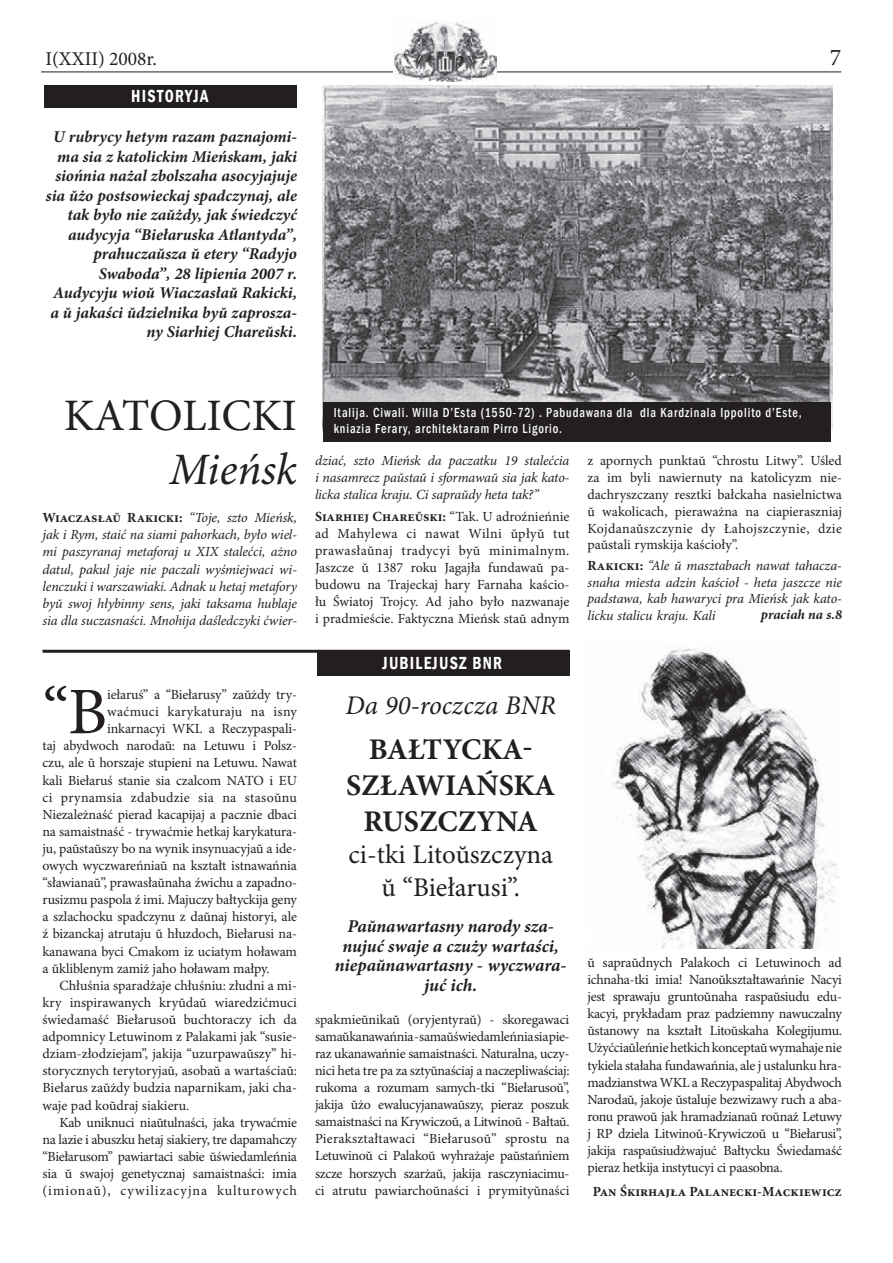
<style>
.page{position:relative;width:893px;height:1263px;background:#fff}
.page>*{position:absolute;margin:0;border:0;box-sizing:border-box;transform-origin:0 0}
.t1{font:66.6px "Minion Pro";color:#231f20}
.t2{font:45px "Minion Pro";letter-spacing:-.01em;color:#231f20}
.t3{font:italic 45px "Minion Pro";letter-spacing:-.005em;color:#231f20}
.t4{font:700 30px/36px "Minion Pro";color:#231f20;text-align:center}
.t5{font:27px/32.4px "Minion Pro";color:#231f20;text-align:center}
.t6{font:italic 27px "Minion Pro";color:#231f20}
.t7{font:24px "Minion Pro";color:#231f20}
.t8{font:19.5px "Minion Pro";color:#231f20}
.t9{font:italic 700 18px/19.5px "Minion Pro";letter-spacing:-.005em;color:#231f20;text-align:center}
.t10{font:600 condensed 18px "Franklin Gothic";letter-spacing:.075em;color:#fff;scale:.9 1}
.t11{font:italic 700 16.5px/19.5px "Minion Pro";color:#231f20;text-align:right}
.t12{font:13.95px/17.1px "Minion Pro";letter-spacing:-.01em;color:#231f20;text-align:justify}
.t13{font:italic 13.95px/17.1px "Minion Pro";letter-spacing:-.01em;color:#231f20;text-align:justify}
.t14{font:13.95px "Minion Pro";letter-spacing:.02em;color:#231f20}
.t15{font:13.95px "Minion Pro";letter-spacing:.07em;color:#231f20}
.t16{font:700 13.95px "Minion Pro";letter-spacing:-.055em;color:#231f20}
.t17{font:italic 700 13.95px "Minion Pro";letter-spacing:-.005em;color:#231f20}
.t18{font:500 condensed 13.5px/16.2px "Franklin Gothic";letter-spacing:.075em;color:#fff;scale:.9 1}
.s1{font-weight:700;font-style:normal}
.s2{font-weight:700}
</style>
<div class="page">
<hr style="left:41px;top:72px;width:800px;height:1px;background:#231f20">
<img style="left:393px;top:20px;width:104px;height:62px">
<div style="left:44px;top:85px;width:253px;height:23px;background:#231f20"></div>
<div style="left:316px;top:651px;width:253px;height:25px;background:#231f20"></div>
<img style="left:322px;top:85px;width:511px;height:347px">
<div style="left:323px;top:402px;width:507px;height:39px;background:#231f20"></div>
<img style="left:612px;top:648px;width:227px;height:300px">
<hr style="left:43px;top:650px;width:526px;height:3px;background:#231f20">
<h3 class="t8" style="left:45px;top:47px;width:113px">I(XXII) 2008r.</h3>
<h3 class="t7" style="left:830px;top:43px;width:13px">7</h3>
<p class="t10" style="left:131px;top:84px;width:87px">HISTORYJA</p>
<p class="t11" style="left:46px;top:128px;width:253px">U rubrycy hetym razam paznajomi&shy;ma sia z katolickim Mieńskam, jaki siońnia nażal zbolszaha asocyjajuje sia ŭżo postsowieckaj spadczynaj, ale tak było nie zaŭżdy, jak świedczyć audycyja “Biełaruska Atlantyda”, prahuczaŭsza ŭ etery “Radyjo Swaboda”, 28 lipienia 2007 r.<br>Audycyju wioŭ Wiaczasłaŭ Rakicki, a ŭ jakaści ŭdzielnika byŭ zaprosza&shy;ny Siarhiej Chareŭski.</p>
<h2 class="t2" style="left:64px;top:388px;width:235px">KATOLICKI</h2>
<h2 class="t3" style="left:169px;top:442px;width:129px">Mieńsk</h2>
<p class="t13" style="left:43px;top:510px;width:256px"><span class="s1">Wiaczasłaŭ Rakicki:</span> “Toje, szto Mieńsk, jak i Rym, staić na siami pahorkach, było wiel&shy;mi paszyranaj metaforaj u XIX stalećci, ażno datul, pakul jaje nie paczali wyśmiejwaci wi&shy;lenczuki i warszawiaki. Adnak u hetaj metafory byŭ swoj hłybinny sens, jaki taksama hublaje sia dla suczasnaści. Mnohija daśledczyki ćwier-</p>
<h1 class="t1" style="left:43px;top:672px;width:66px">“B</h1>
<p class="t12" style="left:107px;top:687px;width:191px">iełaruś” a “Biełarusy” zaŭżdy try-</p>
<p class="t14" style="left:107px;top:703px;width:191px">waćmuci karykaturaju na isny</p>
<p class="t12" style="left:107px;top:721px;width:191px">inkarnacyi WKL a Reczypaspali-</p>
<p class="t12" style="left:43px;top:738px;width:256px">taj abydwoch narodaŭ: na Letuwu i Polsz-</p>
<p class="t12" style="left:43px;top:755px;width:256px">czu, ale ŭ horszaje stupieni na Letuwu. Nawat</p>
<p class="t12" style="left:43px;top:772px;width:256px">kali Biełaruś stanie sia czalcom NATO i EU</p>
<p class="t14" style="left:43px;top:789px;width:256px">ci prynamsia zdabudzie sia na stasoŭnu</p>
<p class="t12" style="left:43px;top:806px;width:256px">Niezależnaść pierad kacapijaj a pacznie dbaci</p>
<p class="t12" style="left:43px;top:823px;width:256px">na samaistnaść - trywaćmie hetkaj karykatura-</p>
<p class="t12" style="left:43px;top:840px;width:256px">ju, paŭstaŭszy bo na wynik insynuacyjaŭ a ide-</p>
<p class="t12" style="left:43px;top:858px;width:256px">owych wyczwareńniaŭ na kształt istnawańnia</p>
<p class="t12" style="left:43px;top:875px;width:256px">“sławianaŭ”, prawasłaŭnaha źwichu a zapadno-</p>
<p class="t12" style="left:43px;top:892px;width:256px">rusizmu paspola ź imi. Majuczy bałtyckija geny</p>
<p class="t12" style="left:43px;top:909px;width:256px">a szlachocku spadczynu z daŭnaj historyi, ale</p>
<p class="t12" style="left:43px;top:926px;width:256px">ź bizanckaj atrutaju ŭ hłuzdoch, Biełarusi na-</p>
<p class="t12" style="left:43px;top:943px;width:256px">kanawana byci Cmakom iz uciatym hoławam</p>
<p class="t12" style="left:43px;top:960px;width:229px">a ŭkliblenym zamiż jaho hoławam małpy.</p>
<p class="t12" style="left:60px;top:977px;width:239px">Chłuśnia sparadżaje chłuśniu: złudni a mi-</p>
<p class="t12" style="left:43px;top:994px;width:256px">kry inspirawanych kryŭdaŭ wiaredzićmuci</p>
<p class="t12" style="left:43px;top:1011px;width:256px">świedamaść Biełarusoŭ buchtoraczy ich da</p>
<p class="t12" style="left:43px;top:1029px;width:256px">adpomnicy Letuwinom z Palakami jak “susie-</p>
<p class="t12" style="left:43px;top:1046px;width:256px">dziam-złodziejam”, jakija “uzurpawaŭszy” hi-</p>
<p class="t12" style="left:43px;top:1063px;width:256px">storycznych terytoryjaŭ, asobaŭ a wartaściaŭ:</p>
<p class="t12" style="left:43px;top:1080px;width:256px">Biełarus zaŭżdy budzia naparnikam, jaki cha-</p>
<p class="t12" style="left:43px;top:1097px;width:148px">waje pad koŭdraj siakieru.</p>
<p class="t12" style="left:60px;top:1114px;width:239px">Kab uniknuci niaŭtulnaści, jaka trywaćmie</p>
<p class="t12" style="left:43px;top:1131px;width:256px">na lazie i abuszku hetaj siakiery, tre dapamahczy</p>
<p class="t12" style="left:43px;top:1148px;width:256px">“Biełarusom” pawiartaci sabie ŭświedamleńnia</p>
<p class="t12" style="left:43px;top:1165px;width:256px">sia ŭ swajoj genetycznaj samaistnaści: imia</p>
<p class="t15" style="left:43px;top:1182px;width:256px">(imionaŭ), cywilizacyjna kulturowych</p>
<p class="t18" style="left:334px;top:404px;width:521px">Italija. Ciwali. Willa D’Esta (1550-72) . Pabudawana dla dla Kardzinala Ippolito d’Este, kniazia Ferary, architektaram Pirro Ligorio.</p>
<p class="t13" style="left:315px;top:453px;width:256px">dziać, szto Mieńsk da paczatku 19 stalećcia i nasamrecz paŭstaŭ i sformawaŭ sia jak kato&shy;licka stalica kraju. Ci sapraŭdy heta tak?”</p>
<p class="t12" style="left:315px;top:508px;width:256px"><span class="s2">Siarhiej Chareŭski:</span> “Tak. U adroźnieńnie ad Mahylewa ci nawat Wilni ŭpłyŭ tut prawasłaŭnaj tradycyi byŭ minimalnym.<br>Jaszcze ŭ 1387 roku Jagajła fundawaŭ pa&shy;budowu na Trajeckaj hary Farnaha kaścio&shy;łu Światoj Trojcy. Ad jaho było nazwanaje i pradmieście. Faktyczna Mieńsk staŭ adnym</p>
<p class="t10" style="left:383px;top:651px;width:134px">JUBILEJUSZ BNR</p>
<h3 class="t6" style="left:346px;top:689px;width:212px">Da 90-roczcza BNR</h3>
<h3 class="t4" style="left:346px;top:732px;width:211px">BAŁTYCKA-<br>SZŁAWIAŃSKA<br>RUSZCZYNA</h3>
<h3 class="t5" style="left:348px;top:839px;width:206px">ci-tki Litoŭszczyna ŭ “Biełarusi”.</h3>
<p class="t9" style="left:335px;top:917px;width:233px">Paŭnawartasny narody sza&shy;nujuć swaje a czuży wartaści, niepaŭnawartasny - wyczwara&shy;juć ich.</p>
<p class="t12" style="left:315px;top:1011px;width:256px">spakmieŭnikaŭ (oryjentyraŭ) - skoregawaci samaŭkanawańnia - samaŭświedamleńnia sia pie&shy;raz ukanawańnie samaistnaści. Naturalna, uczy&shy;nici heta tre pa za sztyŭnaściaj a naczepliwaściaj: rukoma a rozumam samych-tki “Biełarusoŭ”, jakija ŭżo ewalucyjanawaŭszy, pieraz poszuk samaistnaści na Krywiczoŭ, a Litwinoŭ - Bałtaŭ.<br>Pierakształtawaci “Biełarusoŭ” sprostu na Letuwinoŭ ci Palakoŭ wyhrażaje paŭstańniem szcze horszych szarżaŭ, jakija rasczyniacimu&shy;ci atrutu pawiarchoŭnaści i prymityŭnaści</p>
<p class="t12" style="left:587px;top:453px;width:256px">z apornych punktaŭ “chrostu Litwy”. Uśled za im byli nawiernuty na katolicyzm nie&shy;dachryszczany resztki bałckaha nasielnictwa ŭ wakolicach, pieraważna na ciapieraszniaj Kojdanaŭszczynie dy Łahojszczynie, dzie paŭstali rymskija kaścioły”.</p>
<p class="t13" style="left:587px;top:558px;width:256px;line-height:16.6px"><span class="s1">Rakicki:</span> “Ale ŭ masztabach nawat tahacza&shy;snaha miesta adzin kaścioł - heta jaszcze nie padstawa, kab hawaryci pra Mieńsk jak kato&shy;licku stalicu kraju. Kali</p>
<p class="t17" style="left:761px;top:606px;width:82px">praciah na s.8</p>
<p class="t12" style="left:587px;top:954px;width:256px">ŭ sapraŭdnych Palakoch ci Letuwinoch ad ichnaha-tki imia! Nanoŭkształtawańnie Nacyi jest sprawaju gruntoŭnaha raspaŭsiudu edu&shy;kacyi, prykładam praz padziemny nawuczalny ŭstanowy na kształt Litoŭskaha Kolegijumu.<br>Użyćciaŭleńnie hetkich konceptaŭ wymahaje nie tykiela stałaha fundawańnia, ale j ustalunku hra&shy;madzianstwa WKL a Reczypaspalitaj Abydwoch Narodaŭ, jakoje ŭstaluje bezwizawy ruch a aba&shy;ronu prawoŭ jak hramadzianaŭ roŭnaż Letuwy j RP dziela Litwinoŭ-Krywiczoŭ u “Biełarusi”, jakija raspaŭsiudżwajuć Bałtycku Świedamaść pieraz hetkija instytucyi ci paasobna.</p>
<p class="t16" style="left:593px;top:1183px;width:251px">Pan Śkirhajła Palanecki-Mackiewicz</p>
</div>
